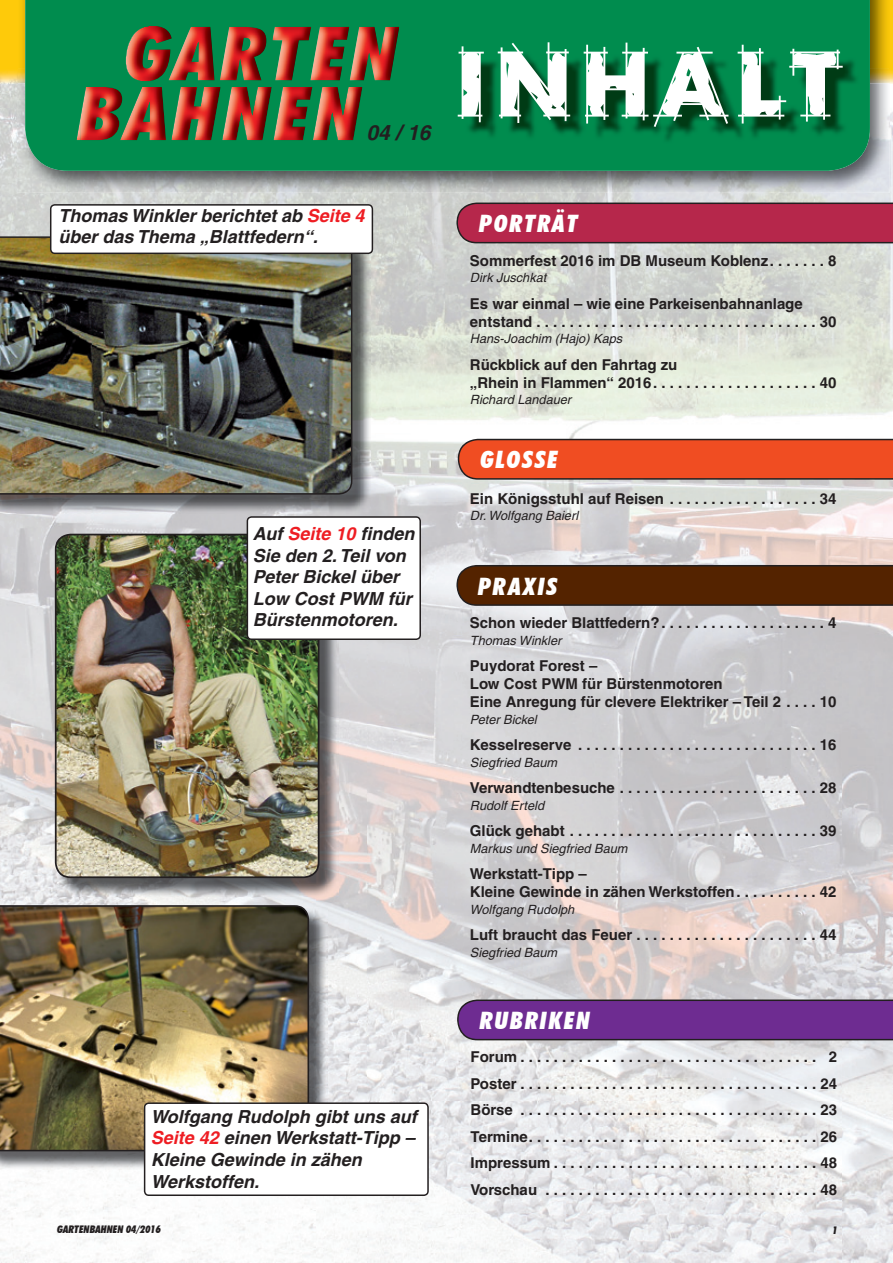
<style>
.page{position:relative;width:893px;height:1263px;background:#fff}
.page>*{position:absolute;margin:0;border:0;box-sizing:border-box;transform-origin:0 0}
.t1{font:90px "Rough Draft";letter-spacing:.12em;color:#fff}
.t2{font:italic 900 condensed 24px "Futura BT";letter-spacing:.08em;color:#fff}
.t3{font:italic 700 21px "Helvetica";color:#231f20}
.t4{font:italic 700 18px/21.6px "Helvetica";color:#231f20}
.t5{font:700 15px/18px "Helvetica";color:#231f20}
.t6{font:italic 12.75px "Helvetica";color:#231f20}
.t7{font:italic 900 condensed 10.5px "Futura BT";color:#231f20}
.s1{color:#ee1d23}
</style>
<div class="page">
<img style="left:0;top:83px;width:52px;height:153px">
<img style="left:841px;top:83px;width:52px;height:1180px">
<img style="left:52px;top:193px;width:789px;height:51px">
<img style="left:368px;top:244px;width:473px;height:1019px">
<img style="left:0;top:513px;width:104px;height:392px">
<img style="left:104px;top:513px;width:264px;height:21px">
<img style="left:315px;top:640px;width:53px;height:623px">
<img style="left:104px;top:897px;width:211px;height:10px">
<img style="left:0;top:1170px;width:315px;height:93px">
<img style="left:890px;top:0;width:3px;height:83px">
<img style="left:0;top:0;width:17px;height:83px">
<img style="left:17px;top:0;width:873px;height:193px">
<div style="left:25px;top:0;width:845px;height:171px;background:#008c4e"></div>
<img style="left:465px;top:50px;width:394px;height:94px">
<img style="left:188px;top:140px;width:125px;height:1px">
<img style="left:152px;top:26px;width:243px;height:55px">
<img style="left:78px;top:26px;width:2px;height:55px">
<img style="left:80px;top:26px;width:72px;height:55px">
<img style="left:192px;top:42px;width:6px;height:20px">
<img style="left:313px;top:140px;width:40px;height:1px">
<img style="left:273px;top:140px;width:30px;height:1px">
<img style="left:222px;top:140px;width:40px;height:1px">
<svg style="left:195px;top:140px;width:16px;height:1px"></svg>
<img style="left:122px;top:87px;width:44px;height:15px">
<img style="left:312px;top:87px;width:50px;height:53px">
<img style="left:272px;top:87px;width:40px;height:26px">
<img style="left:221px;top:87px;width:51px;height:26px">
<img style="left:197px;top:87px;width:14px;height:19px">
<img style="left:211px;top:87px;width:10px;height:26px">
<img style="left:171px;top:87px;width:26px;height:26px">
<img style="left:80px;top:87px;width:42px;height:15px">
<img style="left:292px;top:107px;width:16px;height:6px">
<img style="left:188px;top:113px;width:150px;height:27px">
<svg style="left:292px;top:127px;width:13px;height:13px"></svg>
<svg style="left:77px;top:102px;width:111px;height:39px;background:#89553a"></svg>
<img style="left:0;top:254px;width:371px;height:259px">
<img style="left:0;top:236px;width:352px;height:259px">
<img style="left:0;top:907px;width:327px;height:263px">
<img style="left:0;top:905px;width:309px;height:246px">
<img style="left:57px;top:640px;width:281px;height:257px">
<img style="left:55px;top:534px;width:264px;height:344px">
<svg style="left:50px;top:204px;width:323px;height:50px"></svg>
<svg style="left:144px;top:1102px;width:285px;height:94px"></svg>
<svg style="left:247px;top:516px;width:174px;height:124px"></svg>
<svg style="left:456px;top:203px;width:437px;height:40px;background:#ad2849"></svg>
<svg style="left:456px;top:565px;width:437px;height:41px;background:#522505"></svg>
<svg style="left:457px;top:999px;width:436px;height:41px;background:#6b2f8b"></svg>
<svg style="left:458px;top:439px;width:435px;height:41px;background:#e14c25"></svg>
<h3 class="t3" style="left:367px;top:120px;width:65px">04 / 16</h3>
<h1 class="t1" style="left:457px;top:26px;width:382px">INHALT</h1>
<p class="t4" style="left:59px;top:204px;width:307px">Thomas Winkler berichtet ab <span class="s1">Seite 4 </span>über das Thema „Blattfedern“.</p>
<p class="t4" style="left:253px;top:522px;width:163px">Auf <span class="s1">Seite 10</span> finden<br>Sie den 2. Teil von<br>Peter Bickel über<br>Low Cost PWM für<br>Bürstenmotoren.</p>
<p class="t4" style="left:151px;top:1105px;width:267px">Wolfgang Rudolph gibt uns auf<br><span class="s1">Seite 42</span> einen Werkstatt-Tipp –<br>Kleine Gewinde in zähen<br>Werkstoffen.</p>
<p class="t7" style="left:57px;top:1222px;width:105px">GARTENBAHNEN 04/2016</p>
<h2 class="t2" style="left:479px;top:209px;width:100px">PORTRÄT</h2>
<p class="t5" style="left:470px;top:251px;width:368px">Sommerfest 2016 im DB Museum Koblenz. . . . . . . 8</p>
<p class="t6" style="left:470px;top:270px;width:78px">Dirk Juschkat</p>
<p class="t5" style="left:470px;top:294px;width:368px">Es war einmal – wie eine Parkeisenbahnanlage entstand . . . . . . . . . . . . . . . . . . . . . . . . . . . . . . . . . . 30</p>
<p class="t6" style="left:470px;top:331px;width:154px">Hans-Joachim (Hajo) Kaps</p>
<p class="t5" style="left:470px;top:355px;width:368px">Rückblick auf den Fahrtag zu<br>„Rhein in Flammen“ 2016. . . . . . . . . . . . . . . . . . . . 40</p>
<p class="t6" style="left:470px;top:392px;width:103px">Richard Landauer</p>
<h2 class="t2" style="left:480px;top:445px;width:79px">GLOSSE</h2>
<p class="t5" style="left:470px;top:489px;width:368px">Ein Königsstuhl auf Reisen . . . . . . . . . . . . . . . . . . 34</p>
<p class="t6" style="left:470px;top:508px;width:110px">Dr. Wolfgang Baierl</p>
<h2 class="t2" style="left:478px;top:571px;width:80px">PRAXIS</h2>
<p class="t5" style="left:470px;top:614px;width:368px">Schon wieder Blattfedern?. . . . . . . . . . . . . . . . . . . . 4</p>
<p class="t6" style="left:470px;top:633px;width:93px">Thomas Winkler</p>
<p class="t5" style="left:470px;top:657px;width:368px">Puydorat Forest –<br>Low Cost PWM für Bürstenmotoren<br>Eine Anregung für clevere Elektriker – Teil 2 . . . . 10</p>
<p class="t6" style="left:470px;top:712px;width:68px">Peter Bickel</p>
<p class="t5" style="left:470px;top:736px;width:368px">Kesselreserve . . . . . . . . . . . . . . . . . . . . . . . . . . . . . 16</p>
<p class="t6" style="left:470px;top:755px;width:89px">Siegfried Baum</p>
<p class="t5" style="left:470px;top:779px;width:368px">Verwandtenbesuche . . . . . . . . . . . . . . . . . . . . . . . . 28</p>
<p class="t6" style="left:470px;top:798px;width:76px">Rudolf Erteld</p>
<p class="t5" style="left:470px;top:822px;width:368px">Glück gehabt . . . . . . . . . . . . . . . . . . . . . . . . . . . . . . 39</p>
<p class="t6" style="left:470px;top:841px;width:159px">Markus und Siegfried Baum</p>
<p class="t5" style="left:470px;top:865px;width:368px">Werkstatt-Tipp –<br>Kleine Gewinde in zähen Werkstoffen. . . . . . . . . . 42</p>
<p class="t6" style="left:470px;top:902px;width:106px">Wolfgang Rudolph</p>
<p class="t5" style="left:470px;top:926px;width:368px">Luft braucht das Feuer . . . . . . . . . . . . . . . . . . . . . . 44</p>
<p class="t6" style="left:470px;top:945px;width:89px">Siegfried Baum</p>
<h2 class="t2" style="left:480px;top:1006px;width:112px">RUBRIKEN</h2>
<p class="t5" style="left:470px;top:1044px;width:368px;line-height:26.5px;text-align:justify">Forum . . . . . . . . . . . . . . . . . . . . . . . . . . . . . . . . . . . . 2<br>Poster . . . . . . . . . . . . . . . . . . . . . . . . . . . . . . . . . . . . 24<br>Börse . . . . . . . . . . . . . . . . . . . . . . . . . . . . . . . . . . . . 23<br>Termine. . . . . . . . . . . . . . . . . . . . . . . . . . . . . . . . . . . 26<br>Impressum . . . . . . . . . . . . . . . . . . . . . . . . . . . . . . . . 48<br>Vorschau . . . . . . . . . . . . . . . . . . . . . . . . . . . . . . . . . 48</p>
<p class="t7" style="left:832px;top:1224px;width:7px">1</p>
</div>
